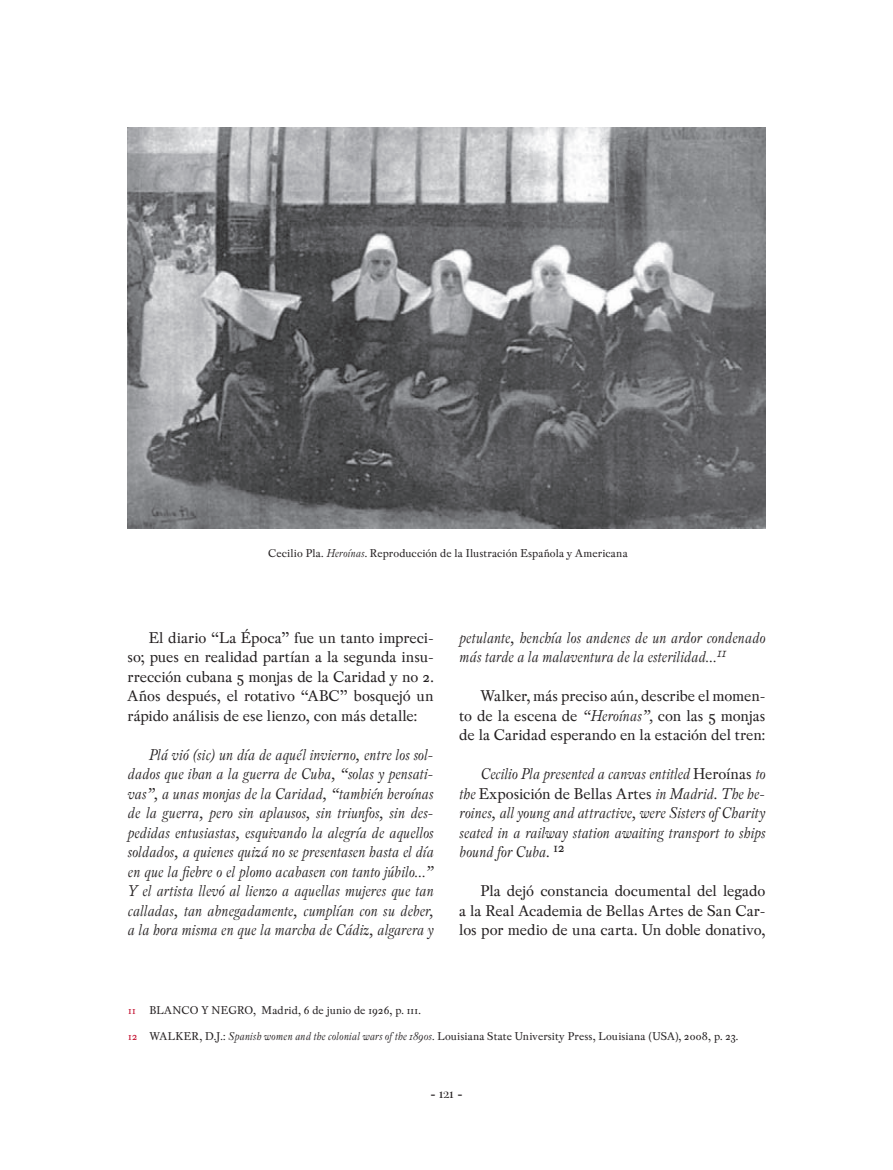
<style>
.page{position:relative;width:893px;height:1170px;background:#fff}
.page>*{position:absolute;margin:0;border:0;box-sizing:border-box;transform-origin:0 0}
.t1{font:18px "Peleguer";color:#231f20}
.t2{font:italic 16.5px/19.5px "Pradell";letter-spacing:-.005em;color:#231f20;text-align:justify}
.t3{font:16.5px/19.5px "Pradell";letter-spacing:-.005em;color:#231f20;text-align:justify}
.t4{font:12px "Pradell";letter-spacing:.015em;color:#231f20}
.s1{font-style:italic}
.s2{font-style:normal}
.s3{color:#c3102f}
</style>
<div class="page">
<img style="left:128px;top:128px;width:637px;height:400px">
<p class="t4" style="left:268px;top:546px;width:361px">Cecilio Pla. <span class="s1">Heroínas</span>. Reproducción de la Ilustración Española y Americana</p>
<p class="t3" style="left:128px;top:627px;width:308px;text-indent:21px">El diario “La Época” fue un tanto impreci&shy;so; pues en realidad partían a la segunda insu&shy;rrección cubana 5 monjas de la Caridad y no 2.<br>Años después, el rotativo “ABC” bosquejó un rápido análisis de ese lienzo, con más detalle:</p>
<p class="t2" style="left:128px;top:744px;width:308px;text-indent:21px">Plá vió (sic) un día de aquél invierno, entre los sol&shy;dados que iban a la guerra de Cuba, “solas y pensati&shy;vas”, a unas monjas de la Caridad, “también heroínas de la guerra, pero sin aplausos, sin triunfos, sin des&shy;pedidas entusiastas, esquivando la alegría de aquellos soldados, a quienes quizá no se presentasen hasta el día en que la fiebre o el plomo acabasen con tanto júbilo…” Y el artista llevó al lienzo a aquellas mujeres que tan calladas, tan abnegadamente, cumplían con su deber, a la hora misma en que la marcha de Cádiz, algarera y</p>
<p class="t2" style="left:459px;top:627px;width:308px">petulante, henchía los andenes de un ardor condenado más tarde a la malaventura de la esterilidad…<sup>11</sup></p>
<p class="t3" style="left:459px;top:686px;width:308px;text-indent:21px">Walker, más preciso aún, describe el momen&shy;to de la escena de <span class="s1">“Heroínas”,</span> con las 5 monjas de la Caridad esperando en la estación del tren:</p>
<p class="t2" style="left:459px;top:764px;width:308px;text-indent:21px">Cecilio Pla presented a canvas entitled <span class="s2">Heroínas</span> to the <span class="s2">Exposición de Bellas Artes</span> in Madrid. The he&shy;roines, all young and attractive, were Sisters of Charity seated in a railway station awaiting transport to ships bound for Cuba. <sup>12</sup></p>
<p class="t3" style="left:459px;top:881px;width:308px;text-indent:21px">Pla dejó constancia documental del legado a la Real Academia de Bellas Artes de San Car&shy;los por medio de una carta. Un doble donativo,</p>
<p class="t4" style="left:128px;top:1002px;width:294px"><span class="s3">11</span> BLANCO Y NEGRO, Madrid, 6 de junio de 1926, p. 111.</p>
<p class="t4" style="left:128px;top:1029px;width:612px"><span class="s3">12</span> WALKER, D.J.: <span class="s1">Spanish women and the colonial wars of the 1890s.</span> Louisiana State University Press, Louisiana (USA), 2008, p. 23.</p>
<p class="t1" style="left:430px;top:1083px;width:34px">- 121 -</p>
</div>
